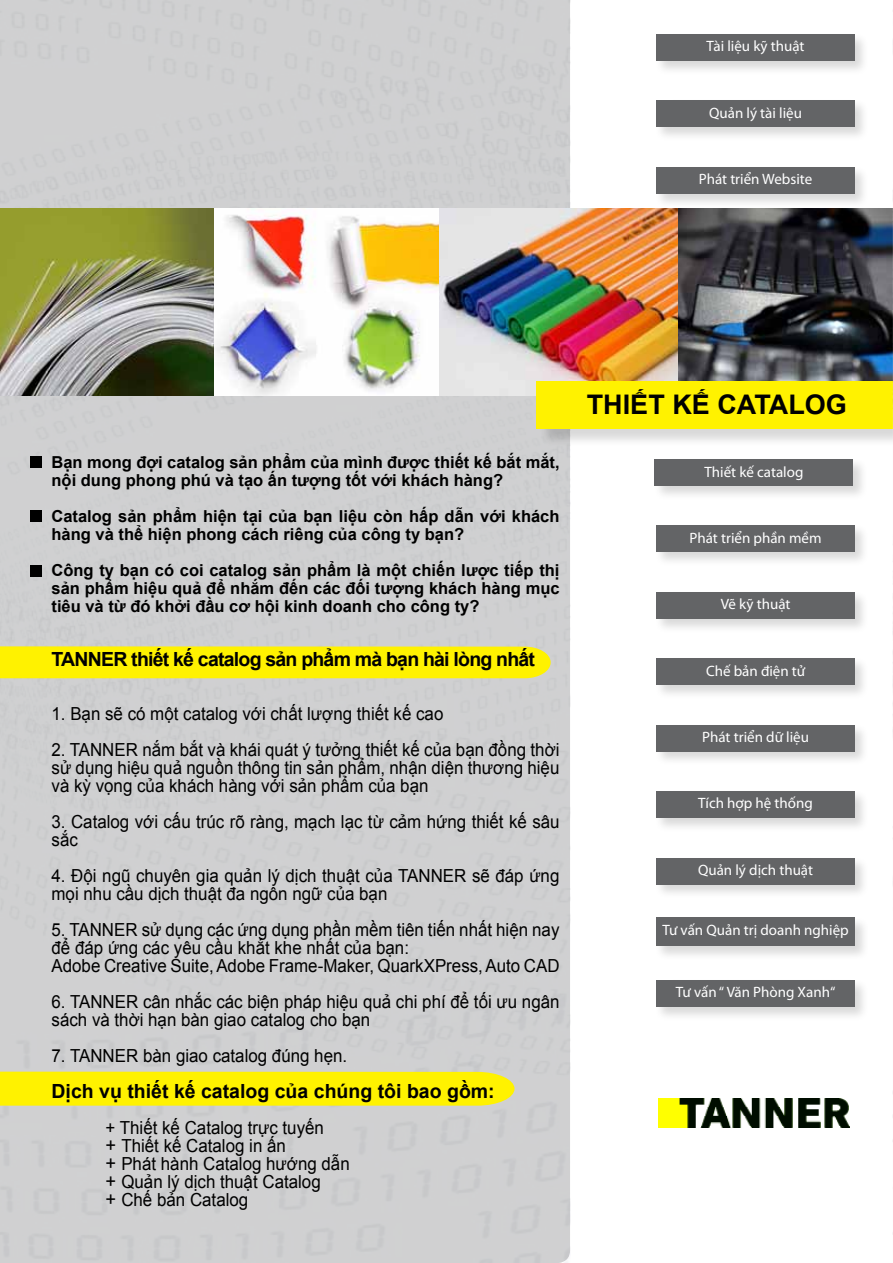
<style>
.page{position:relative;width:893px;height:1263px;background:#fff}
.page>*{position:absolute;margin:0;border:0;box-sizing:border-box;transform-origin:0 0}
.t1{font:700 27px "Arial";color:#000}
.t2{font:700 19.5px "Arial";letter-spacing:-.04em;color:#000}
.t3{font:700 19.5px "Arial";color:#000}
.t4{font:18px/18px "Arial";color:#000;scale:.94 1}
.t5{font:700 16.5px/18px "Arial";color:#000}
.t6{font:15px "Myriad Pro";color:#fff}
.s1{font-size:19.5px}
</style>
<div class="page">
<div style="left:0;top:0;width:570px;height:1263px;background:#d0d0d1"></div>
<div style="left:653px;top:457px;width:215px;height:44px;background:#000;opacity:.15"></div>
<div style="left:655px;top:459px;width:198px;height:27px;background:#636466"></div>
<div style="left:654px;top:32px;width:215px;height:43px;background:#000;opacity:.15"></div>
<div style="left:656px;top:34px;width:199px;height:27px;background:#636466"></div>
<div style="left:655px;top:590px;width:214px;height:43px;background:#000;opacity:.15"></div>
<div style="left:656px;top:592px;width:199px;height:27px;background:#636466"></div>
<div style="left:655px;top:524px;width:214px;height:43px;background:#000;opacity:.15"></div>
<div style="left:656px;top:525px;width:199px;height:27px;background:#636466"></div>
<div style="left:654px;top:99px;width:215px;height:43px;background:#000;opacity:.15"></div>
<div style="left:656px;top:100px;width:199px;height:27px;background:#636466"></div>
<div style="left:655px;top:656px;width:214px;height:44px;background:#000;opacity:.15"></div>
<div style="left:656px;top:658px;width:199px;height:27px;background:#636466"></div>
<div style="left:654px;top:165px;width:215px;height:43px;background:#000;opacity:.15"></div>
<div style="left:656px;top:167px;width:199px;height:27px;background:#636466"></div>
<div style="left:655px;top:723px;width:214px;height:43px;background:#000;opacity:.15"></div>
<div style="left:656px;top:725px;width:199px;height:27px;background:#636466"></div>
<div style="left:655px;top:789px;width:214px;height:43px;background:#000;opacity:.15"></div>
<div style="left:656px;top:791px;width:199px;height:27px;background:#636466"></div>
<div style="left:655px;top:856px;width:214px;height:43px;background:#000;opacity:.15"></div>
<div style="left:656px;top:857px;width:199px;height:27px;background:#636466"></div>
<div style="left:655px;top:916px;width:214px;height:45px;background:#000;opacity:.15"></div>
<div style="left:656px;top:918px;width:199px;height:28px;background:#636466"></div>
<div style="left:655px;top:978px;width:214px;height:43px;background:#000;opacity:.15"></div>
<div style="left:656px;top:980px;width:199px;height:27px;background:#636466"></div>
<img style="left:658px;top:1098px;width:192px;height:30px">
<img style="left:0;top:208px;width:439px;height:187px">
<img style="left:439px;top:208px;width:453px;height:187px">
<div style="left:0;top:646px;width:551px;height:32px;background:#fff200"></div>
<svg style="left:0;top:1071px;width:514px;height:35px;background:#fcf009"></svg>
<div style="left:539px;top:383px;width:354px;height:64px;background:#000;opacity:.15"></div>
<div style="left:537px;top:381px;width:356px;height:47px;background:#fff200"></div>
<div style="left:31px;top:566px;width:11px;height:11px;background:#000"></div>
<div style="left:31px;top:510px;width:11px;height:11px;background:#000"></div>
<div style="left:31px;top:456px;width:11px;height:11px;background:#000"></div>
<img style="left:892px;top:198px;width:1px;height:506px">
<p class="t6" style="left:706px;top:37px;width:100px">Tài liệu kỹ thuật</p>
<p class="t6" style="left:709px;top:103px;width:94px">Quản lý tài liệu</p>
<p class="t6" style="left:699px;top:170px;width:115px">Phát triển Website</p>
<p class="t5" style="left:52px;top:454px;width:509px">Bạn mong đợi catalog sản phẩm của mình được thiết kế bắt mắt, nội dung phong phú và tạo ấn tượng tốt với khách hàng?</p>
<p class="t5" style="left:52px;top:508px;width:509px">Catalog sản phẩm hiện tại của bạn liệu còn hấp dẫn với khách hàng và thể hiện phong cách riêng của công ty bạn?</p>
<p class="t5" style="left:52px;top:562px;width:510px;text-align:justify">Công ty bạn có coi catalog sản phẩm là một chiến lược tiếp thị sản phẩm hiệu quả để nhắm đến các đối tượng khách hàng mục tiêu và từ đó khởi đầu cơ hội kinh doanh cho công ty?</p>
<p class="t2" style="left:52px;top:646px;width:485px">TANNER thiết kế catalog sản phẩm mà bạn hài lòng nhất</p>
<p class="t4" style="left:52px;top:705px;width:418px">1. Bạn sẽ có một catalog với chất lượng thiết kế cao</p>
<p class="t4" style="left:52px;top:741px;width:542px;text-align:justify">2. TANNER nắm bắt và khái quát ý tưởng thiết kế của bạn đồng thời sử dụng hiệu quả nguồn thông tin sản phẩm, nhận diện thương hiệu và kỳ vọng của khách hàng với sản phẩm của bạn</p>
<p class="t4" style="left:52px;top:813px;width:542px">3. Catalog với cấu trúc rõ ràng, mạch lạc từ cảm hứng thiết kế sâu sắc</p>
<p class="t4" style="left:52px;top:867px;width:542px">4. Đội ngũ chuyên gia quản lý dịch thuật của TANNER sẽ đáp ứng mọi nhu cầu dịch thuật đa ngôn ngữ của bạn</p>
<p class="t4" style="left:52px;top:921px;width:542px">5. TANNER sử dụng các ứng dụng phần mềm tiên tiến nhất hiện nay để đáp ứng các yêu cầu khắt khe nhất của bạn:<br>Adobe Creative Suite, Adobe Frame-Maker, QuarkXPress, Auto CAD</p>
<p class="t4" style="left:52px;top:993px;width:542px">6. TANNER cân nhắc các biện pháp hiệu quả chi phí để tối ưu ngân sách và thời hạn bàn giao catalog cho bạn</p>
<p class="t4" style="left:52px;top:1047px;width:316px">7. TANNER bàn giao catalog đúng hẹn.</p>
<p class="t3" style="left:52px;top:1078px;width:445px">Dịch vụ thiết kế catalog của chúng tôi bao gồm:</p>
<p class="t4" style="left:106px;top:1119px;width:261px">+ Thiết kế Catalog trực tuyến<br><span class="s1">+</span> Thiết kế Catalog in ấn<br><span class="s1">+</span> Phát hành Catalog hướng dẫn <span class="s1">+</span> Quản lý dịch thuật Catalog<br><span class="s1">+</span> Chế bản Catalog</p>
<h1 class="t1" style="left:587px;top:387px;width:262px">THIẾT KẾ CATALOG</h1>
<p class="t6" style="left:705px;top:462px;width:100px">Thiết kế catalog</p>
<p class="t6" style="left:689px;top:528px;width:134px">Phát triển phần mềm</p>
<p class="t6" style="left:721px;top:595px;width:71px">Vẽ kỹ thuật</p>
<p class="t6" style="left:706px;top:661px;width:101px">Chế bản điện tử</p>
<p class="t6" style="left:702px;top:728px;width:108px">Phát triển dữ liệu</p>
<p class="t6" style="left:698px;top:794px;width:116px">Tích hợp hệ thống</p>
<p class="t6" style="left:698px;top:860px;width:117px">Quản lý dịch thuật</p>
<p class="t6" style="left:662px;top:921px;width:188px">Tư vấn Quản trị doanh nghiệp</p>
<p class="t6" style="left:676px;top:983px;width:161px">Tư vấn “ Văn Phòng Xanh“</p>
</div>
